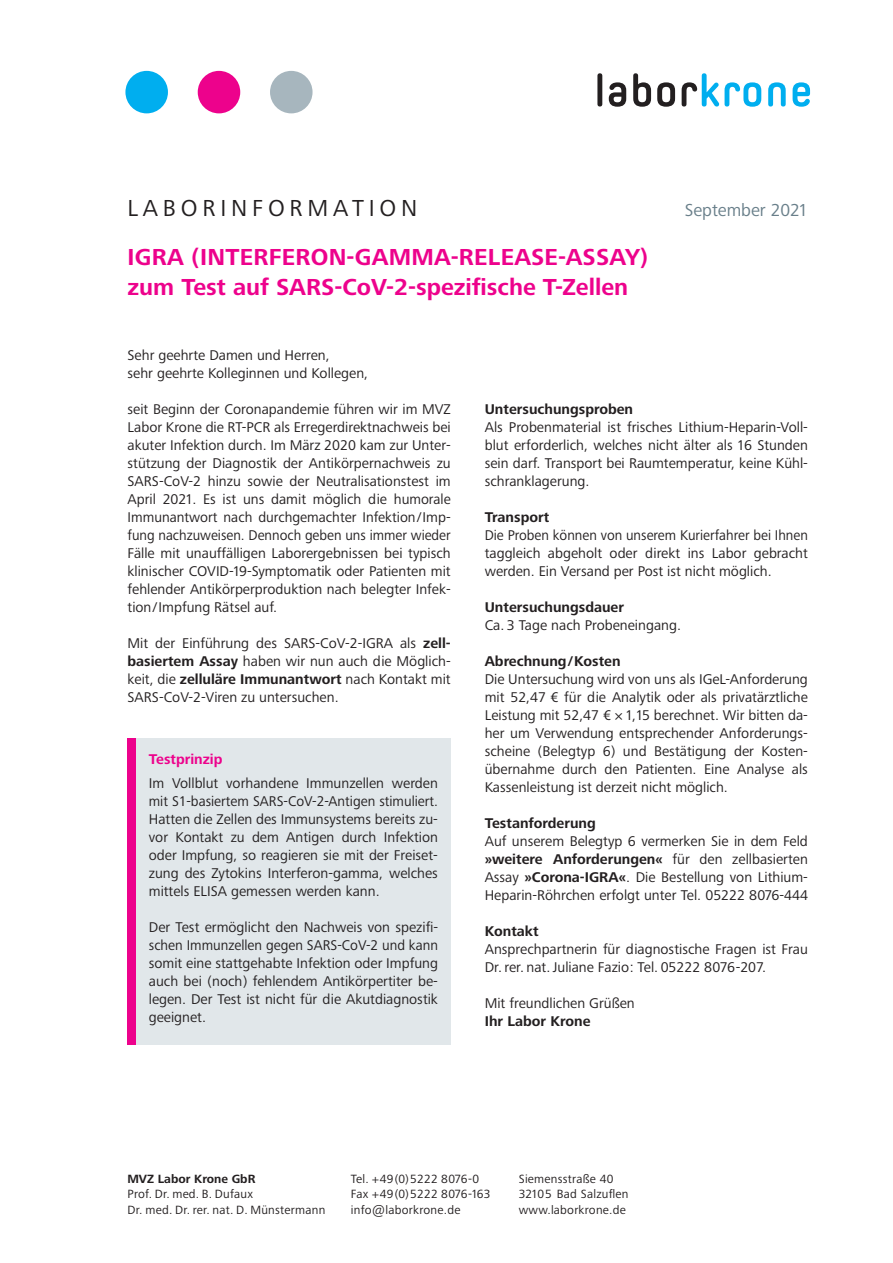
<style>
.page{position:relative;width:893px;height:1263px;background:#fff}
.page>*{position:absolute;margin:0;border:0;box-sizing:border-box;transform-origin:0 0}
.t1{font:700 24px/30px "Frutiger Next Pro";color:#ed028c}
.t2{font:24px "Frutiger Next Pro";letter-spacing:.2em;color:#231f20}
.t3{font:18px "Frutiger Next Pro";color:#697f8a}
.t4{font:14.7px/18px "Frutiger Next Pro";color:#231f20;text-align:justify}
.t5{font:14.7px/18px "Frutiger Next Pro";color:#231f20;text-align:justify;scale:.96 1}
.t6{font:700 14.7px "Frutiger Next Pro";color:#231f20}
.t7{font:700 14.7px "Frutiger Next Pro";color:#ed028c}
.t8{font:12.3px/15.8px "Frutiger Next Pro";letter-spacing:.02em;color:#231f20}
.t9{font:700 12.3px "Frutiger Next Pro";color:#231f20}
.s1{font-weight:700}
</style>
<div class="page">
<div style="left:128px;top:738px;width:323px;height:306px;background:#e1e7ea"></div>
<div style="left:198px;top:71px;width:42px;height:42px;background:#ed028c;border-radius:50%"></div>
<div style="left:270px;top:71px;width:43px;height:42px;background:#a7b6be;border-radius:50%"></div>
<div style="left:125px;top:71px;width:43px;height:42px;background:#00aeef;border-radius:50%"></div>
<div style="left:597px;top:73px;width:5px;height:34px;background:#231f20;border-radius:3px"></div>
<svg style="left:609px;top:82px;width:17px;height:25px"></svg>
<svg style="left:633px;top:73px;width:18px;height:34px"></svg>
<svg style="left:657px;top:82px;width:18px;height:25px"></svg>
<svg style="left:682px;top:73px;width:37px;height:34px"></svg>
<svg style="left:725px;top:82px;width:36px;height:25px"></svg>
<svg style="left:768px;top:82px;width:18px;height:25px"></svg>
<svg style="left:793px;top:82px;width:17px;height:25px"></svg>
<div style="left:128px;top:738px;width:8px;height:306px;background:#ed028c"></div>
<h1 class="t2" style="left:128px;top:194px;width:291px">LABORINFORMATION</h1>
<p class="t3" style="left:685px;top:200px;width:125px">September 2021</p>
<h1 class="t1" style="left:128px;top:242px;width:522px">IGRA (INTERFERON-GAMMA-RELEASE-ASSAY) zum Test auf SARS-CoV-2-spezifische T-Zellen</h1>
<p class="t4" style="left:128px;top:346px;width:242px">Sehr geehrte Damen und Herren,<br>sehr geehrte Kolleginnen und Kollegen,</p>
<p class="t4" style="left:128px;top:400px;width:325px">seit Beginn der Coronapandemie führen wir im MVZ Labor Krone die RT-PCR als Erregerdirektnachweis bei akuter Infektion durch. Im März 2020 kam zur Unter&shy;stützung der Diagnostik der Antikörpernachweis zu SARS-CoV-2 hinzu sowie der Neutralisationstest im April 2021. Es ist uns damit möglich die humorale Immunantwort nach durchgemachter Infektion/Imp&shy;fung nachzuweisen. Dennoch geben uns immer wieder Fälle mit unauffälligen Laborergebnissen bei typisch klinischer COVID-19-Symptomatik oder Patienten mit fehlender Antikörperproduktion nach belegter Infek&shy;tion/Impfung Rätsel auf.</p>
<p class="t4" style="left:128px;top:634px;width:325px">Mit der Einführung des SARS-CoV-2-IGRA als <span class="s1">zell&shy;basiertem Assay</span> haben wir nun auch die Möglich&shy;keit, die <span class="s1">zelluläre Immunantwort</span> nach Kontakt mit SARS-CoV-2-Viren zu untersuchen.</p>
<p class="t7" style="left:149px;top:750px;width:75px">Testprinzip</p>
<p class="t4" style="left:149px;top:774px;width:291px">Im Vollblut vorhandene Immunzellen werden mit S1-basiertem SARS-CoV-2-Antigen stimuliert.<br>Hatten die Zellen des Immunsystems bereits zu&shy;vor Kontakt zu dem Antigen durch Infektion oder Impfung, so reagieren sie mit der Freiset&shy;zung des Zytokins Interferon-gamma, welches mittels ELISA gemessen werden kann.</p>
<p class="t4" style="left:149px;top:918px;width:291px">Der Test ermöglicht den Nachweis von spezifi&shy;schen Immunzellen gegen SARS-CoV-2 und kann somit eine stattgehabte Infektion oder Impfung auch bei (noch) fehlendem Antikörpertiter be&shy;legen. Der Test ist nicht für die Akutdiagnostik geeignet.</p>
<p class="t6" style="left:485px;top:401px;width:150px">Untersuchungsproben</p>
<p class="t4" style="left:485px;top:418px;width:325px">Als Probenmaterial ist frisches Lithium-Heparin-Voll&shy;blut erforderlich, welches nicht älter als 16 Stunden sein darf. Transport bei Raumtemperatur, keine Kühl&shy;schranklagerung.</p>
<p class="t6" style="left:485px;top:509px;width:66px">Transport</p>
<p class="t5" style="left:485px;top:526px;width:338px">Die Proben können von unserem Kurierfahrer bei Ihnen taggleich abgeholt oder direkt ins Labor gebracht werden. Ein Versand per Post ist nicht möglich.</p>
<p class="t6" style="left:485px;top:599px;width:141px">Untersuchungsdauer</p>
<p class="t4" style="left:485px;top:616px;width:198px">Ca. 3 Tage nach Probeneingang.</p>
<p class="t6" style="left:485px;top:653px;width:137px">Abrechnung/Kosten</p>
<p class="t4" style="left:485px;top:670px;width:325px">Die Untersuchung wird von uns als IGeL-Anforderung mit 52,47 € für die Analytik oder als privatärztliche Leistung mit 52,47 € × 1,15 berechnet. Wir bitten da&shy;her um Verwendung entsprechender Anforderungs&shy;scheine (Belegtyp 6) und Bestätigung der Kosten&shy;übernahme durch den Patienten. Eine Analyse als Kassenleistung ist derzeit nicht möglich.</p>
<p class="t6" style="left:485px;top:815px;width:113px">Testanforderung</p>
<p class="t4" style="left:485px;top:832px;width:325px">Auf unserem Belegtyp 6 vermerken Sie in dem Feld <span class="s1">»weitere Anforderungen«</span> für den zellbasierten Assay <span class="s1">»Corona-IGRA«</span>. Die Bestellung von Lithium-Heparin-Röhrchen erfolgt unter Tel. 05222 8076-444</p>
<p class="t6" style="left:485px;top:923px;width:55px">Kontakt</p>
<p class="t4" style="left:485px;top:940px;width:325px">Ansprechpartnerin für diagnostische Fragen ist Frau<br>Dr. rer. nat. Juliane Fazio: Tel. 05222 8076-207.</p>
<p class="t4" style="left:485px;top:994px;width:152px">Mit freundlichen Grüßen</p>
<p class="t6" style="left:485px;top:1013px;width:107px">Ihr Labor Krone</p>
<p class="t9" style="left:128px;top:1171px;width:129px">MVZ Labor Krone GbR</p>
<p class="t8" style="left:128px;top:1186px;width:199px">Prof. Dr. med. B. Dufaux<br>Dr. med. Dr. rer. nat. D. Münstermann</p>
<p class="t8" style="left:351px;top:1171px;width:141px">Tel. +49(0)5222 8076-0<br>Fax +49(0)5222 8076-163 info@laborkrone.de</p>
<p class="t8" style="left:519px;top:1171px;width:111px">Siemensstraße 40<br>32105 Bad Salzuflen www.laborkrone.de</p>
</div>
